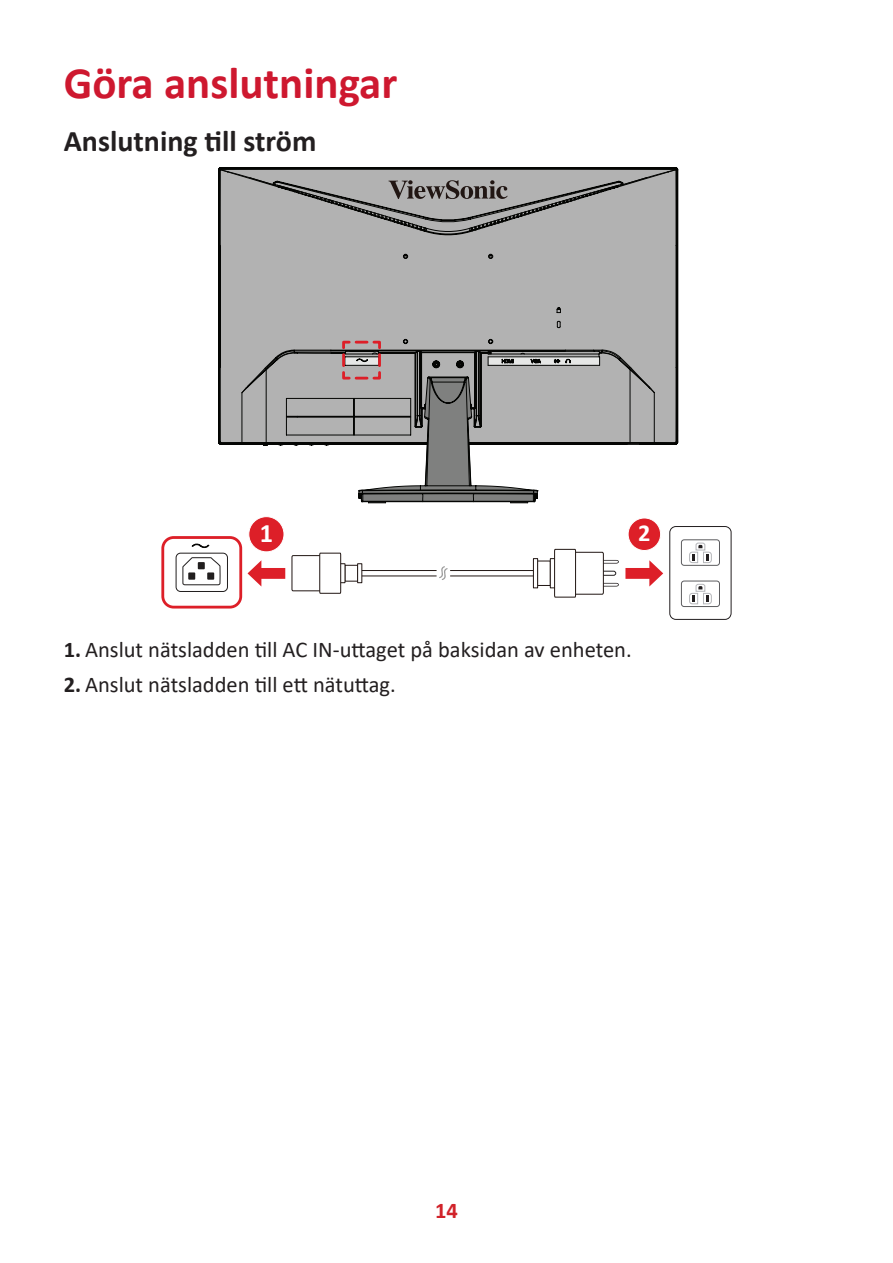
<style>
.page{position:relative;width:893px;height:1263px;background:#fff}
.page>*{position:absolute;margin:0;border:0;box-sizing:border-box;transform-origin:0 0}
.t1{font:700 45px "Calibri";color:#ce182f}
.t2{font:700 30px "Calibri";color:#231f20}
.t3{font:700 26.25px "Calibri";color:#fff}
.t4{font:700 24.3px "Calibri";color:#fff}
.t5{font:22.5px "Calibri";color:#231f20}
.t6{font:700 22.5px "Calibri";color:#d1232a}
.s1{font-weight:700}
</style>
<div class="page">
<div style="left:628px;top:518px;width:33px;height:32px;background:#dd1f28;border-radius:50%"></div>
<div style="left:628px;top:517px;width:33px;height:34px;border:1px solid #fff;border-radius:50%"></div>
<div style="left:669px;top:526px;width:63px;height:94px;border:1px solid #231f20;border-radius:6px"></div>
<div style="left:681px;top:539px;width:39px;height:27px;border:1px solid #5c5c5f;border-radius:3px"></div>
<svg style="left:689px;top:542px;width:23px;height:22px"></svg>
<div style="left:681px;top:580px;width:39px;height:27px;border:1px solid #5c5c5f;border-radius:3px"></div>
<svg style="left:689px;top:583px;width:23px;height:22px"></svg>
<div style="left:161px;top:536px;width:81px;height:72px;border:3px solid #dd1f28;border-radius:11px"></div>
<svg style="left:247px;top:560px;width:39px;height:27px"></svg>
<div style="left:249px;top:517px;width:35px;height:35px;background:#dd1f28;border-radius:50%"></div>
<div style="left:248px;top:516px;width:36px;height:36px;border:1px solid #fff;border-radius:50%"></div>
<div style="left:537px;top:560px;width:14px;height:26px;background:#fff;border:1px solid #211613"></div>
<svg style="left:604px;top:559px;width:60px;height:28px"></svg>
<div style="left:600px;top:571px;width:16px;height:5px;border:1px solid #231f20;border-radius:2px"></div>
<div style="left:559px;top:552px;width:44px;height:42px;background:#fff"></div>
<div style="left:559px;top:552px;width:45px;height:43px;border:1px solid #211613"></div>
<svg style="left:549px;top:548px;width:28px;height:50px"></svg>
<div style="left:344px;top:565px;width:14px;height:17px;background:#fff;border:1px solid #211613"></div>
<div style="left:291px;top:555px;width:46px;height:36px;border:1px solid #211613"></div>
<svg style="left:319px;top:552px;width:27px;height:42px"></svg>
<svg style="left:357px;top:559px;width:182px;height:30px"></svg>
<svg style="left:182px;top:557px;width:39px;height:29px"></svg>
<div style="left:188px;top:572px;width:7px;height:8px;background:#211e1e"></div>
<div style="left:207px;top:572px;width:7px;height:8px;background:#211e1e"></div>
<div style="left:198px;top:562px;width:7px;height:7px;background:#211e1e"></div>
<svg style="left:192px;top:543px;width:17px;height:5px"></svg>
<div style="left:176px;top:553px;width:52px;height:39px;border:1px solid #211e1e;border-radius:5px"></div>
<svg style="left:537px;top:168px;width:140px;height:275px;background:#a9a9a9"></svg>
<svg style="left:219px;top:168px;width:318px;height:278px;background:#a1a1a1"></svg>
<svg style="left:286px;top:255px;width:285px;height:244px;background:#b7b7b7"></svg>
<svg style="left:388px;top:180px;width:120px;height:19px;background:#7f7b7a"></svg>
<svg style="left:341px;top:339px;width:196px;height:164px"></svg>
<h1 class="t1" style="left:64px;top:51px;width:335px">Göra anslutningar</h1>
<h2 class="t2" style="left:64px;top:120px;width:254px">Anslutning till ström</h2>
<p class="t3" style="left:260px;top:515px;width:15px">1</p>
<p class="t4" style="left:638px;top:516px;width:14px">2</p>
<p class="t5" style="left:64px;top:633px;width:569px"><span class="s1">1.</span> Anslut nätsladden till AC IN-uttaget på baksidan av enheten.</p>
<p class="t5" style="left:64px;top:669px;width:334px"><span class="s1">2.</span> Anslut nätsladden till ett nätuttag.</p>
<p class="t6" style="left:435px;top:1194px;width:24px">14</p>
</div>
